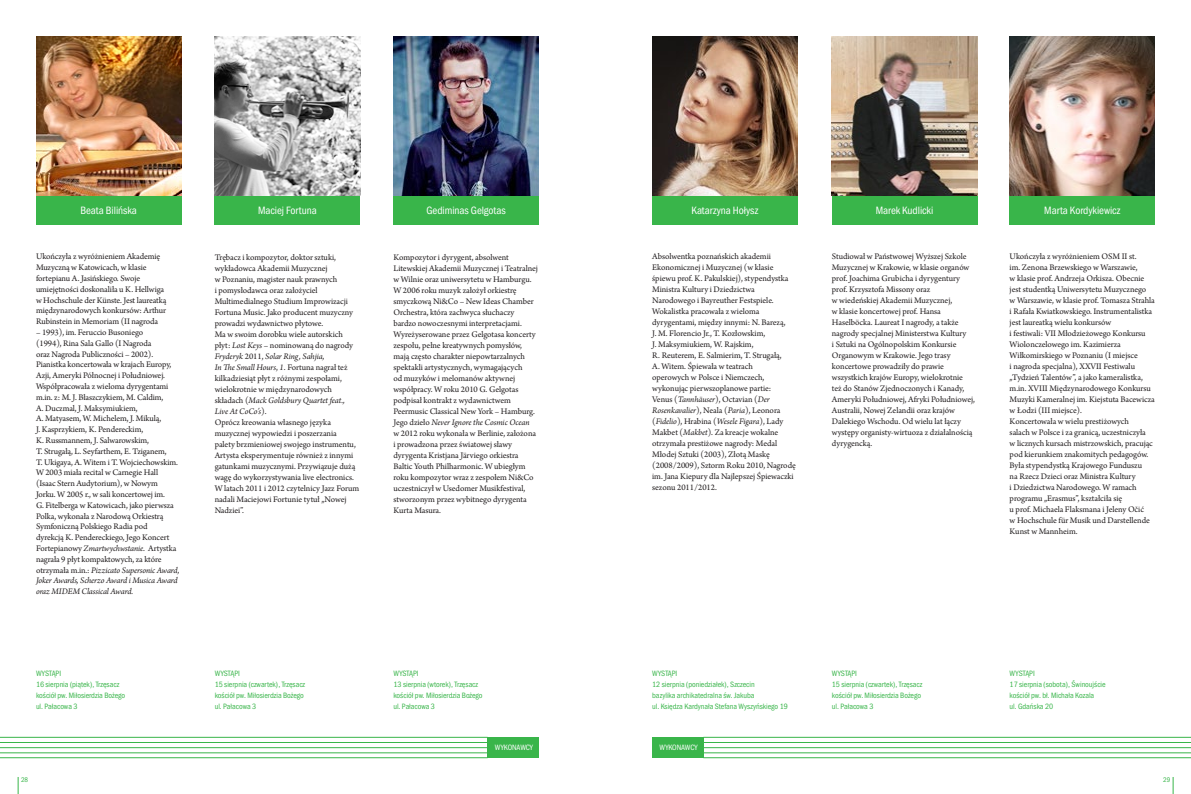
<style>
.page{position:relative;width:1191px;height:794px;background:#fff}
.page>*{position:absolute;margin:0;border:0;box-sizing:border-box;transform-origin:0 0}
.t1{font:11px "Franklin Gothic URW Con Boo";letter-spacing:-.005em;color:#fff}
.t2{font:9px/11px "Arno Pro";letter-spacing:-.01em;color:#231f20}
.t3{font:8px/11px "Franklin Gothic URW Con Boo";letter-spacing:-.005em;color:#39b54a}
.t4{font:8px "Franklin Gothic URW Con Boo";letter-spacing:-.005em;color:#fff}
.t5{font:7px "Franklin Gothic URW Con Boo";color:#39b54a}
.s1{font-style:italic}
</style>
<div class="page">
<svg style="left:18px;top:777px;width:1px;height:17px"></svg>
<svg style="left:1172px;top:777px;width:1px;height:17px"></svg>
<hr style="left:0;top:757px;width:487px;height:1px;background:#39b54a">
<hr style="left:0;top:752px;width:487px;height:1px;background:#39b54a">
<hr style="left:0;top:747px;width:487px;height:1px;background:#39b54a">
<hr style="left:0;top:742px;width:487px;height:1px;background:#39b54a">
<hr style="left:0;top:737px;width:487px;height:1px;background:#39b54a">
<div style="left:487px;top:737px;width:52px;height:21px;background:#39b54a"></div>
<hr style="left:703px;top:757px;width:488px;height:1px;background:#39b54a">
<hr style="left:703px;top:752px;width:488px;height:1px;background:#39b54a">
<hr style="left:703px;top:747px;width:488px;height:1px;background:#39b54a">
<hr style="left:703px;top:742px;width:488px;height:1px;background:#39b54a">
<hr style="left:703px;top:737px;width:488px;height:1px;background:#39b54a">
<div style="left:652px;top:737px;width:51px;height:21px;background:#39b54a"></div>
<div style="left:36px;top:196px;width:145px;height:29px;background:#39b54a"></div>
<img style="left:36px;top:36px;width:145px;height:160px">
<div style="left:215px;top:196px;width:145px;height:29px;background:#39b54a"></div>
<div style="left:393px;top:196px;width:146px;height:29px;background:#39b54a"></div>
<img style="left:215px;top:36px;width:145px;height:160px">
<img style="left:393px;top:36px;width:146px;height:160px">
<div style="left:832px;top:196px;width:145px;height:29px;background:#39b54a"></div>
<div style="left:1009px;top:196px;width:146px;height:29px;background:#39b54a"></div>
<div style="left:652px;top:196px;width:145px;height:29px;background:#39b54a"></div>
<img style="left:832px;top:36px;width:145px;height:160px">
<img style="left:1009px;top:36px;width:146px;height:160px">
<img style="left:652px;top:36px;width:145px;height:160px">
<p class="t1" style="left:80px;top:203px;width:58px">Beata Bilińska</p>
<p class="t1" style="left:258px;top:203px;width:60px">Maciej Fortuna</p>
<p class="t1" style="left:426px;top:203px;width:81px">Gediminas Gelgotas</p>
<p class="t1" style="left:691px;top:203px;width:68px">Katarzyna Hołysz</p>
<p class="t1" style="left:875px;top:203px;width:59px">Marek Kudlicki</p>
<p class="t1" style="left:1044px;top:203px;width:77px">Marta Kordykiewicz</p>
<p class="t2" style="left:36px;top:252px;width:132px">Ukończyła z wyróżnieniem Akademię Muzyczną w Katowicach, w klasie fortepianu A. Jasińskiego. Swoje umiejętności doskonaliła u K. Hellwiga w Hochschule der Künste. Jest laureatką międzynarodowych konkursów: Arthur Rubinstein in Memoriam (II nagroda</p>
<p class="t2" style="left:36px;top:327px;width:145px">– 1993), im. Feruccio Busoniego<br>(1994), Rina Sala Gallo (I Nagroda<br>oraz Nagroda Publiczności – 2002).<br>Pianistka koncertowała w krajach Europy, Azji, Ameryki Północnej i Południowej.<br>Współpracowała z wieloma dyrygentami m.in. z: M. J. Błaszczykiem, M. Caldim,<br>A. Duczmal, J. Maksymiukiem,<br>A. Matyasem, W. Michelem, J. Mikulą,<br>J. Kasprzykiem, K. Pendereckim,<br>K. Russmannem, J. Salwarowskim,<br>T. Strugałą, L. Seyfarthem, E. Tziganem,<br>T. Ukigaya, A. Witem i T. Wojciechowskim.<br>W 2003 miała recital w Carnegie Hall (Isaac Stern Audytorium), w Nowym Jorku. W 2005 r., w sali koncertowej im.<br>G. Fitelberga w Katowicach, jako pierwsza Polka, wykonała z Narodową Orkiestrą Symfoniczną Polskiego Radia pod<br>dyrekcją K. Pendereckiego, Jego Koncert Fortepianowy <span class="s1">Zmartwychwstanie</span>. Artystka nagrała 9 płyt kompaktowych, za które otrzymała m.in.: <span class="s1">Pizzicato Supersonic Award, Joker Awards, Scherzo Award i Musica Award oraz MIDEM Classical Award.</span></p>
<p class="t2" style="left:215px;top:252px;width:146px">Trębacz i kompozytor, doktor sztuki, wykładowca Akademii Muzycznej<br>w Poznaniu, magister nauk prawnych<br>i pomysłodawca oraz założyciel Multimedialnego Studium Improwizacji Fortuna Music. Jako producent muzyczny prowadzi wydawnictwo płytowe.<br>Ma w swoim dorobku wiele autorskich płyt: <span class="s1">Lost Keys</span> – nominowaną do nagrody <span class="s1">Fryderyk</span> 2011, <span class="s1">Solar Ring, Sahjia,<br>In The Small Hours</span>, <span class="s1">1</span>. Fortuna nagrał też kilkadziesiąt płyt z różnymi zespołami, wielokrotnie w międzynarodowych składach (<span class="s1">Mack Goldsbury Quartet feat., Live At CoCo’s</span>).<br>Oprócz kreowania własnego języka muzycznej wypowiedzi i poszerzania<br>palety brzmieniowej swojego instrumentu, Artysta eksperymentuje również z innymi gatunkami muzycznymi. Przywiązuje dużą wagę do wykorzystywania live electronics.<br>W latach 2011 i 2012 czytelnicy Jazz Forum nadali Maciejowi Fortunie tytuł „Nowej Nadziei”.</p>
<p class="t2" style="left:393px;top:252px;width:146px">Kompozytor i dyrygent, absolwent Litewskiej Akademii Muzycznej i Teatralnej w Wilnie oraz uniwersytetu w Hamburgu.<br>W 2006 roku muzyk założył orkiestrę smyczkową Ni&amp;Co – New Ideas Chamber Orchestra, która zachwyca słuchaczy bardzo nowoczesnymi interpretacjami.<br>Wyreżyserowane przez Gelgotasa koncerty zespołu, pełne kreatywnych pomysłów, mają często charakter niepowtarzalnych spektakli artystycznych, wymagających<br>od muzyków i melomanów aktywnej współpracy. W roku 2010 G. Gelgotas podpisał kontrakt z wydawnictwem Peermusic Classical New York – Hamburg.<br>Jego dzieło <span class="s1">Never Ignore the Cosmic Ocean<br></span>w 2012 roku wykonała w Berlinie, założona i prowadzona przez światowej sławy dyrygenta Kristjana Järviego orkiestra Baltic Youth Philharmonic. W ubiegłym roku kompozytor wraz z zespołem Ni&amp;Co uczestniczył w Usedomer Musikfestival, stworzonym przez wybitnego dyrygenta Kurta Masura.</p>
<p class="t2" style="left:652px;top:251px;width:145px">Absolwentka poznańskich akademii Ekonomicznej i Muzycznej (w klasie śpiewu prof. K. Pakulskiej), stypendystka Ministra Kultury i Dziedzictwa Narodowego i Bayreuther Festspiele.<br>Wokalistka pracowała z wieloma dyrygentami, między innymi: N. Barezą,<br>J. M. Florencio Jr., T. Kozłowskim,<br>J. Maksymiukiem, W. Rajskim,<br>R. Reuterem, E. Salmierim, T. Strugałą,<br>A. Witem. Śpiewała w teatrach<br>operowych w Polsce i Niemczech, wykonując pierwszoplanowe partie:<br>Venus (<span class="s1">Tannhäuser</span>), Octavian (<span class="s1">Der Rosenkavalier</span>), Neala (<span class="s1">Paria</span>), Leonora (<span class="s1">Fidelio</span>), Hrabina (<span class="s1">Wesele Figara</span>), Lady Makbet (<span class="s1">Makbet</span>). Za kreacje wokalne otrzymała prestiżowe nagrody: Medal Młodej Sztuki (2003), Złotą Maskę (2008/2009), Sztorm Roku 2010, Nagrodę im. Jana Kiepury dla Najlepszej Śpiewaczki sezonu 2011/2012.</p>
<p class="t2" style="left:832px;top:252px;width:145px">Studiował w Państwowej Wyższej Szkole Muzycznej w Krakowie, w klasie organów prof. Joachima Grubicha i dyrygentury prof. Krzysztofa Missony oraz<br>w wiedeńskiej Akademii Muzycznej,<br>w klasie koncertowej prof. Hansa Haselböcka. Laureat I nagrody, a także nagrody specjalnej Ministerstwa Kultury<br>i Sztuki na Ogólnopolskim Konkursie Organowym w Krakowie. Jego trasy koncertowe prowadziły do prawie wszystkich krajów Europy, wielokrotnie też do Stanów Zjednoczonych i Kanady, Ameryki Południowej, Afryki Południowej, Australii, Nowej Zelandii oraz krajów Dalekiego Wschodu. Od wielu lat łączy występy organisty-wirtuoza z działalnością dyrygencką.</p>
<p class="t2" style="left:1009px;top:251px;width:147px">Ukończyła z wyróżnieniem OSM II st.<br>im. Zenona Brzewskiego w Warszawie,<br>w klasie prof. Andrzeja Orkisza. Obecnie jest studentką Uniwersytetu Muzycznego<br>w Warszawie, w klasie prof. Tomasza Strahla i Rafała Kwiatkowskiego. Instrumentalistka jest laureatką wielu konkursów<br>i festiwali: VII Młodzieżowego Konkursu Wiolonczelowego im. Kazimierza Wiłkomirskiego w Poznaniu (I miejsce<br>i nagroda specjalna), XXVII Festiwalu „Tydzień Talentów”, a jako kameralistka, m.in. XVIII Międzynarodowego Konkursu Muzyki Kameralnej im. Kiejstuta Bacewicza w Łodzi (III miejsce).<br>Koncertowała w wielu prestiżowych<br>salach w Polsce i za granicą, uczestniczyła<br>w licznych kursach mistrzowskich, pracując pod kierunkiem znakomitych pedagogów.<br>Była stypendystką Krajowego Funduszu<br>na Rzecz Dzieci oraz Ministra Kultury<br>i Dziedzictwa Narodowego. W ramach programu „Erasmus”, kształciła się<br>u prof. Michaela Flaksmana i Jeleny Očić<br>w Hochschule für Musik und Darstellende Kunst w Mannheim.</p>
<p class="t3" style="left:36px;top:667px;width:91px">WYSTĄPI<br>16 sierpnia (piątek), Trzęsacz kościół pw. Miłosierdzia Bożego ul. Pałacowa 3</p>
<p class="t3" style="left:215px;top:667px;width:92px">WYSTĄPI<br>15 sierpnia (czwartek), Trzęsacz kościół pw. Miłosierdzia Bożego ul. Pałacowa 3</p>
<p class="t3" style="left:393px;top:667px;width:91px">WYSTĄPI<br>13 sierpnia (wtorek), Trzęsacz kościół pw. Miłosierdzia Bożego ul. Pałacowa 3</p>
<p class="t3" style="left:652px;top:667px;width:137px">WYSTĄPI<br>12 sierpnia (poniedziałek), Szczecin<br>bazylika archikatedralna św. Jakuba<br>ul. Księdza Kardynała Stefana Wyszyńskiego 19</p>
<p class="t3" style="left:832px;top:667px;width:92px">WYSTĄPI<br>15 sierpnia (czwartek), Trzęsacz kościół pw. Miłosierdzia Bożego ul. Pałacowa 3</p>
<p class="t3" style="left:1009px;top:667px;width:98px">WYSTĄPI<br>17 sierpnia (sobota), Świnoujście kościół pw. bł. Michała Kozala<br>ul. Gdańska 20</p>
<p class="t4" style="left:495px;top:742px;width:40px">WYKONAWCY</p>
<p class="t4" style="left:659px;top:742px;width:40px">WYKONAWCY</p>
<p class="t5" style="left:21px;top:775px;width:9px">28</p>
<p class="t5" style="left:1163px;top:775px;width:9px">29</p>
</div>
